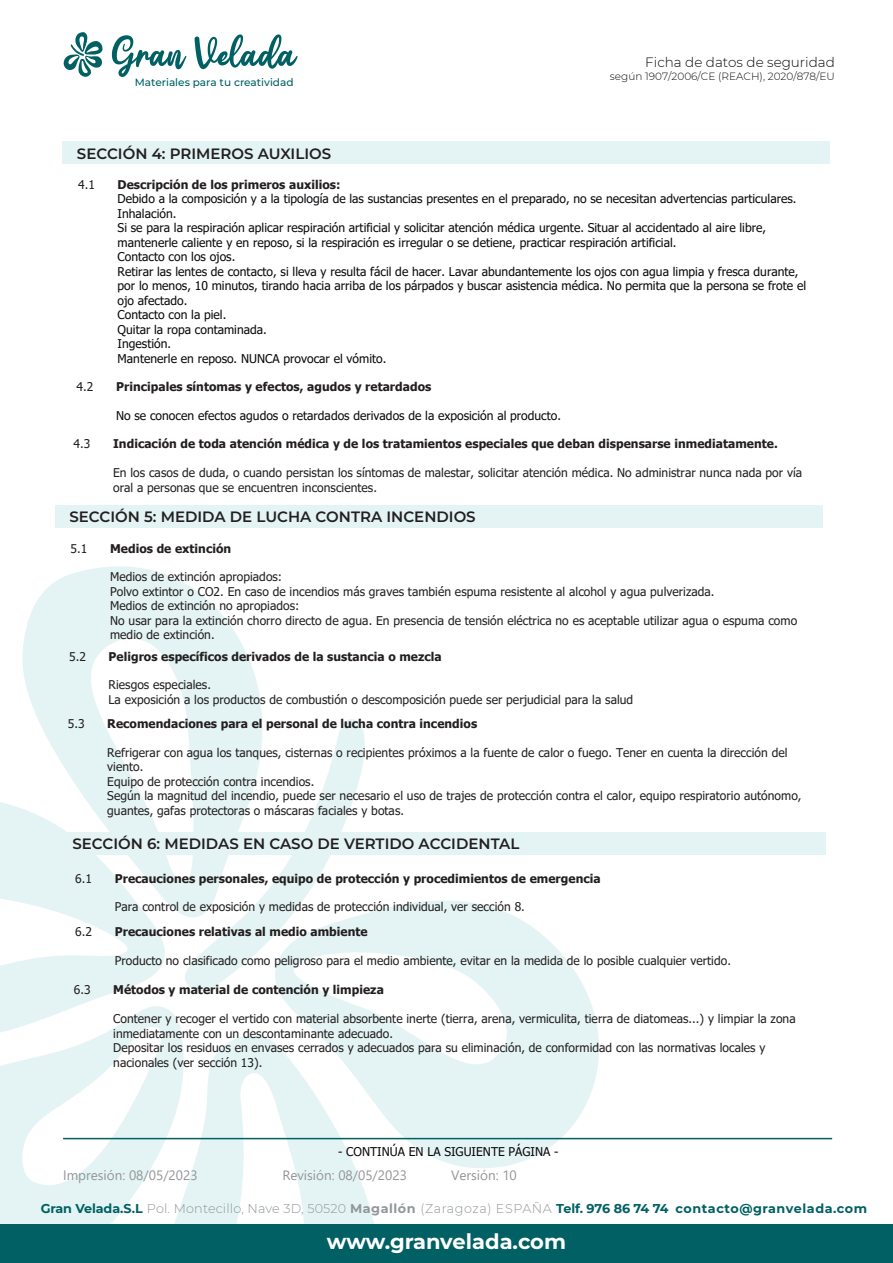
<style>
.page{position:relative;width:893px;height:1263px;background:#fff}
.page>*{position:absolute;margin:0;border:0;box-sizing:border-box;transform-origin:0 0}
.t1{font:700 21px "Montserrat";color:#fff}
.t2{font:600 15px "Montserrat";color:#231f20}
.t3{font:13.5px "Segoe UI";color:#939598}
.t4{font:300 13.5px "Montserrat";color:#0c090d}
.t5{font:700 12.75px "Montserrat";letter-spacing:.035em;color:#006063}
.t6{font:12.15px/14.5px "Tahoma";color:#0c090d}
.t7{font:12px/14.4px "Tahoma";letter-spacing:.005em;color:#231f20}
.t8{font:700 12px "Tahoma";letter-spacing:.005em;color:#231f20}
.t9{font:300 10.5px "Montserrat";color:#0c090d}
.t10{font:500 10.5px "Montserrat";color:#006063}
.s1{font-weight:300;color:#919698}
.s2{color:#919698}
</style>
<div class="page">
<svg style="left:0;top:802px;width:165px;height:199px"></svg>
<svg style="left:282px;top:900px;width:346px;height:268px;fill:#e4f4f4"></svg>
<svg style="left:20px;top:566px;width:242px;height:383px;fill:#e4f4f4"></svg>
<svg style="left:0;top:1001px;width:180px;height:223px;fill:#e4f4f4"></svg>
<svg style="left:155px;top:1027px;width:232px;height:197px;fill:#e4f4f4"></svg>
<svg style="left:184px;top:714px;width:182px;height:282px"></svg>
<svg style="left:112px;top:35px;width:74px;height:42px"></svg>
<svg style="left:195px;top:34px;width:103px;height:35px"></svg>
<svg style="left:63px;top:32px;width:40px;height:45px"></svg>
<div style="left:0;top:1224px;width:893px;height:39px;background:#006063"></div>
<hr style="left:63px;top:1138px;width:769px;height:1px;background:#006063">
<div style="left:58px;top:832px;width:767px;height:22px;background:#e4f4f4"></div>
<div style="left:63px;top:142px;width:767px;height:22px;background:#e4f4f4"></div>
<div style="left:55px;top:505px;width:767px;height:22px;background:#e4f4f4"></div>
<p class="t10" style="left:135px;top:75px;width:160px">Materiales para tu creatividad</p>
<p class="t2" style="left:77px;top:143px;width:256px">SECCIÓN 4: PRIMEROS AUXILIOS</p>
<p class="t4" style="left:645px;top:54px;width:191px">Ficha de datos de seguridad</p>
<p class="t9" style="left:610px;top:69px;width:226px">según 1907/2006/CE (REACH), 2020/878/EU</p>
<p class="t7" style="left:78px;top:178px;width:18px">4.1</p>
<p class="t8" style="left:118px;top:176px;width:224px">Descripción de los primeros auxilios:</p>
<p class="t6" style="left:118px;top:192px;width:690px">Debido a la composición y a la tipología de las sustancias presentes en el preparado, no se necesitan advertencias particulares.<br>Inhalación.<br>Si se para la respiración aplicar respiración artificial y solicitar atención médica urgente. Situar al accidentado al aire libre, mantenerle caliente y en reposo, si la respiración es irregular o se detiene, practicar respiración artificial.<br>Contacto con los ojos.<br>Retirar las lentes de contacto, si lleva y resulta fácil de hacer. Lavar abundantemente los ojos con agua limpia y fresca durante, por lo menos, 10 minutos, tirando hacia arriba de los párpados y buscar asistencia médica. No permita que la persona se frote el ojo afectado.<br>Contacto con la piel.<br>Quitar la ropa contaminada.<br>Ingestión.<br>Mantenerle en reposo. NUNCA provocar el vómito.</p>
<p class="t7" style="left:77px;top:380px;width:18px">4.2</p>
<p class="t8" style="left:116px;top:378px;width:317px">Principales síntomas y efectos, agudos y retardados</p>
<p class="t6" style="left:116px;top:409px;width:446px">No se conocen efectos agudos o retardados derivados de la exposición al producto.</p>
<p class="t7" style="left:74px;top:437px;width:18px">4.3</p>
<p class="t8" style="left:113px;top:435px;width:666px">Indicación de toda atención médica y de los tratamientos especiales que deban dispensarse inmediatamente.</p>
<p class="t7" style="left:113px;top:466px;width:690px">En los casos de duda, o cuando persistan los síntomas de malestar, solicitar atención médica. No administrar nunca nada por vía oral a personas que se encuentren inconscientes.</p>
<p class="t2" style="left:69px;top:506px;width:408px">SECCIÓN 5: MEDIDA DE LUCHA CONTRA INCENDIOS</p>
<p class="t7" style="left:71px;top:542px;width:18px">5.1</p>
<p class="t8" style="left:110px;top:540px;width:123px">Medios de extinción</p>
<p class="t7" style="left:110px;top:570px;width:689px">Medios de extinción apropiados:<br>Polvo extintor o CO2. En caso de incendios más graves también espuma resistente al alcohol y agua pulverizada.<br>Medios de extinción no apropiados:<br>No usar para la extinción chorro directo de agua. En presencia de tensión eléctrica no es aceptable utilizar agua o espuma como medio de extinción.</p>
<p class="t7" style="left:69px;top:650px;width:18px">5.2</p>
<p class="t8" style="left:109px;top:648px;width:335px">Peligros específicos derivados de la sustancia o mezcla</p>
<p class="t7" style="left:109px;top:678px;width:526px">Riesgos especiales.<br>La exposición a los productos de combustión o descomposición puede ser perjudicial para la salud</p>
<p class="t7" style="left:68px;top:717px;width:18px">5.3</p>
<p class="t8" style="left:107px;top:715px;width:371px">Recomendaciones para el personal de lucha contra incendios</p>
<p class="t7" style="left:107px;top:746px;width:696px">Refrigerar con agua los tanques, cisternas o recipientes próximos a la fuente de calor o fuego. Tener en cuenta la dirección del viento.<br>Equipo de protección contra incendios.<br>Según la magnitud del incendio, puede ser necesario el uso de trajes de protección contra el calor, equipo respiratorio autónomo, guantes, gafas protectoras o máscaras faciales y botas.</p>
<p class="t2" style="left:72px;top:833px;width:448px">SECCIÓN 6: MEDIDAS EN CASO DE VERTIDO ACCIDENTAL</p>
<p class="t7" style="left:75px;top:872px;width:18px">6.1</p>
<p class="t8" style="left:115px;top:870px;width:487px">Precauciones personales, equipo de protección y procedimientos de emergencia</p>
<p class="t7" style="left:115px;top:900px;width:412px">Para control de exposición y medidas de protección individual, ver sección 8.</p>
<p class="t7" style="left:75px;top:925px;width:18px">6.2</p>
<p class="t8" style="left:115px;top:924px;width:254px">Precauciones relativas al medio ambiente</p>
<p class="t7" style="left:115px;top:954px;width:618px">Producto no clasificado como peligroso para el medio ambiente, evitar en la medida de lo posible cualquier vertido.</p>
<p class="t7" style="left:74px;top:983px;width:18px">6.3</p>
<p class="t8" style="left:113px;top:981px;width:272px">Métodos y material de contención y limpieza</p>
<p class="t7" style="left:113px;top:1012px;width:684px">Contener y recoger el vertido con material absorbente inerte (tierra, arena, vermiculita, tierra de diatomeas...) y limpiar la zona inmediatamente con un descontaminante adecuado.<br>Depositar los residuos en envases cerrados y adecuados para su eliminación, de conformidad con las normativas locales y nacionales (ver sección 13).</p>
<p class="t6" style="left:338px;top:1145px;width:222px">- CONTINÚA EN LA SIGUIENTE PÁGINA -</p>
<p class="t3" style="left:63px;top:1162px;width:136px">Impresión: 08/05/2023</p>
<p class="t3" style="left:282px;top:1162px;width:126px">Revisión: 08/05/2023</p>
<p class="t3" style="left:451px;top:1162px;width:67px">Versión: 10</p>
<p class="t5" style="left:41px;top:1200px;width:828px">Gran Velada.S.L <span class="s1">Pol. Montecillo, Nave 3D, 50520</span> <span class="s2">Magallón</span> <span class="s1">(Zaragoza) ESPAÑA</span> Telf. 976 86 74 74 contacto@granvelada.com</p>
<h1 class="t1" style="left:327px;top:1226px;width:241px">www.granvelada.com</h1>
</div>
